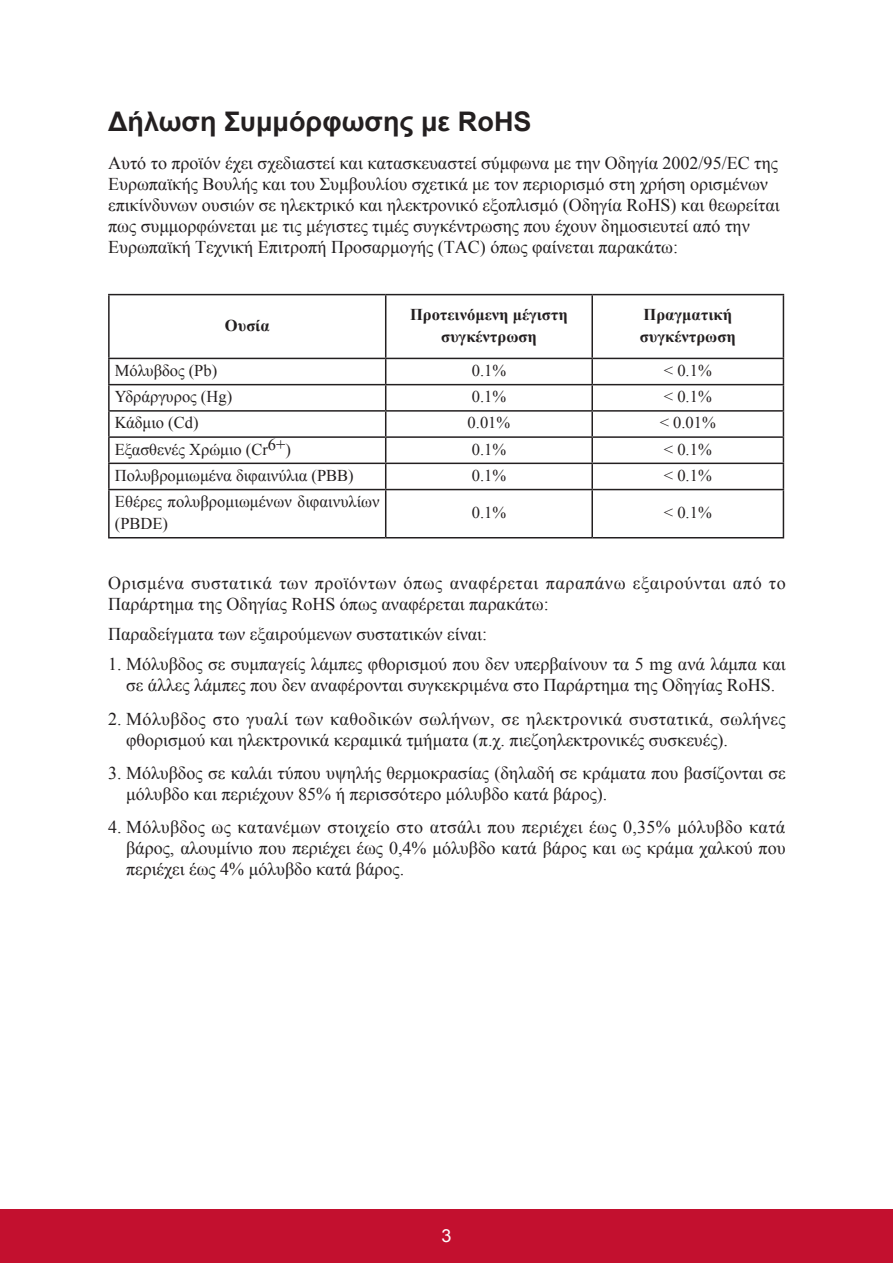
<style>
.page{position:relative;width:893px;height:1263px;background:#fff}
.page>*{position:absolute;margin:0;border:0;box-sizing:border-box;transform-origin:0 0}
.t1{font:700 27px "Arial";color:#231f20}
.t2{font:18px/21px "Times New Roman";color:#231f20}
.t3{font:18px/21px "Times New Roman";letter-spacing:.035em;color:#231f20}
.t4{font:18px "Arial";color:#fff}
.t5{font:16.5px/21.9px "Times New Roman";color:#231f20}
.t6{font:700 16.5px/21.9px "Times New Roman";color:#231f20;text-align:center}
</style>
<div class="page">
<div style="left:0;top:1210px;width:892px;height:53px;background:#c3102f"></div>
<hr style="left:108px;top:294px;width:277px;height:1px;background:#231f20">
<hr style="left:108px;top:295px;width:2px;height:63px;background:#231f20">
<hr style="left:385px;top:294px;width:207px;height:1px;background:#231f20">
<hr style="left:385px;top:295px;width:1px;height:63px;background:#231f20">
<hr style="left:592px;top:294px;width:191px;height:1px;background:#231f20">
<hr style="left:591px;top:295px;width:1px;height:63px;background:#231f20">
<hr style="left:782px;top:295px;width:1px;height:63px;background:#231f20">
<hr style="left:108px;top:358px;width:277px;height:1px;background:#231f20">
<hr style="left:108px;top:359px;width:2px;height:25px;background:#231f20">
<hr style="left:385px;top:358px;width:207px;height:1px;background:#231f20">
<hr style="left:592px;top:358px;width:191px;height:1px;background:#231f20">
<hr style="left:108px;top:384px;width:277px;height:1px;background:#231f20">
<hr style="left:108px;top:385px;width:2px;height:25px;background:#231f20">
<hr style="left:385px;top:384px;width:207px;height:1px;background:#231f20">
<hr style="left:592px;top:384px;width:191px;height:1px;background:#231f20">
<hr style="left:108px;top:410px;width:277px;height:1px;background:#231f20">
<hr style="left:108px;top:411px;width:2px;height:25px;background:#231f20">
<hr style="left:385px;top:410px;width:207px;height:1px;background:#231f20">
<hr style="left:592px;top:410px;width:191px;height:1px;background:#231f20">
<hr style="left:108px;top:436px;width:277px;height:2px;background:#231f20">
<hr style="left:108px;top:438px;width:2px;height:24px;background:#231f20">
<hr style="left:385px;top:436px;width:207px;height:2px;background:#231f20">
<hr style="left:592px;top:436px;width:191px;height:2px;background:#231f20">
<hr style="left:108px;top:462px;width:277px;height:2px;background:#231f20">
<hr style="left:108px;top:464px;width:2px;height:25px;background:#231f20">
<hr style="left:385px;top:462px;width:207px;height:2px;background:#231f20">
<svg style="left:385px;top:359px;width:1px;height:130px"></svg>
<hr style="left:592px;top:462px;width:191px;height:2px;background:#231f20">
<svg style="left:591px;top:359px;width:1px;height:130px"></svg>
<svg style="left:782px;top:359px;width:1px;height:130px"></svg>
<hr style="left:108px;top:489px;width:277px;height:1px;background:#231f20">
<hr style="left:108px;top:490px;width:2px;height:47px;background:#231f20">
<hr style="left:385px;top:489px;width:207px;height:1px;background:#231f20">
<hr style="left:385px;top:490px;width:1px;height:47px;background:#231f20">
<hr style="left:592px;top:489px;width:191px;height:1px;background:#231f20">
<hr style="left:591px;top:490px;width:1px;height:47px;background:#231f20">
<hr style="left:782px;top:490px;width:1px;height:47px;background:#231f20">
<hr style="left:108px;top:537px;width:277px;height:1px;background:#231f20">
<hr style="left:385px;top:537px;width:207px;height:1px;background:#231f20">
<hr style="left:592px;top:537px;width:191px;height:1px;background:#231f20">
<h1 class="t1" style="left:108px;top:104px;width:425px">Δήλωση Συμμόρφωσης με RoHS</h1>
<p class="t2" style="left:108px;top:152px;width:673px">Αυτό το προϊόν έχει σχεδιαστεί και κατασκευαστεί σύμφωνα με την Οδηγία 2002/95/EC της Ευρωπαϊκής Βουλής και του Συμβουλίου σχετικά με τον περιορισμό στη χρήση ορισμένων επικίνδυνων ουσιών σε ηλεκτρικό και ηλεκτρονικό εξοπλισμό (Οδηγία RoHS) και θεωρείται πως συμμορφώνεται με τις μέγιστες τιμές συγκέντρωσης που έχουν δημοσιευτεί από την Ευρωπαϊκή Τεχνική Επιτροπή Προσαρμογής (TAC) όπως φαίνεται παρακάτω:</p>
<p class="t6" style="left:225px;top:314px;width:46px">Ουσία</p>
<p class="t6" style="left:410px;top:303px;width:159px">Προτεινόμενη μέγιστη συγκέντρωση</p>
<p class="t6" style="left:639px;top:303px;width:97px;text-align:left">Πραγματική συγκέντρωση</p>
<p class="t5" style="left:115px;top:359px;width:104px">Μόλυβδος (Pb)</p>
<p class="t5" style="left:471px;top:359px;width:36px">0.1%</p>
<p class="t5" style="left:663px;top:359px;width:49px">&lt; 0.1%</p>
<p class="t5" style="left:115px;top:385px;width:119px">Υδράργυρος (Hg)</p>
<p class="t5" style="left:471px;top:385px;width:36px">0.1%</p>
<p class="t5" style="left:663px;top:385px;width:49px">&lt; 0.1%</p>
<p class="t5" style="left:115px;top:411px;width:85px">Κάδμιο (Cd)</p>
<p class="t5" style="left:467px;top:411px;width:44px">0.01%</p>
<p class="t5" style="left:659px;top:411px;width:58px">&lt; 0.01%</p>
<p class="t5" style="left:115px;top:438px;width:177px">Εξασθενές Χρώμιο (Cr6+)</p>
<p class="t5" style="left:471px;top:438px;width:36px">0.1%</p>
<p class="t5" style="left:663px;top:438px;width:49px">&lt; 0.1%</p>
<p class="t5" style="left:115px;top:464px;width:240px">Πολυβρομιωμένα διφαινύλια (PBB)</p>
<p class="t5" style="left:471px;top:464px;width:36px">0.1%</p>
<p class="t5" style="left:663px;top:464px;width:49px">&lt; 0.1%</p>
<p class="t5" style="left:115px;top:490px;width:266px">Εθέρες πολυβρομιωμένων διφαινυλίων (PBDE)</p>
<p class="t5" style="left:471px;top:501px;width:36px">0.1%</p>
<p class="t5" style="left:663px;top:501px;width:49px">&lt; 0.1%</p>
<p class="t3" style="left:108px;top:572px;width:679px">Ορισμένα συστατικά των προϊόντων όπως αναφέρεται παραπάνω εξαιρούνται από το<br>Παράρτημα της Οδηγίας RoHS όπως αναφέρεται παρακάτω:</p>
<p class="t2" style="left:108px;top:623px;width:380px">Παραδείγματα των εξαιρούμενων συστατικών είναι:</p>
<p class="t2" style="left:108px;top:653px;width:678px;text-align:center">1. Μόλυβδος σε συμπαγείς λάμπες φθορισμού που δεν υπερβαίνουν τα 5 mg ανά λάμπα και σε άλλες λάμπες που δεν αναφέρονται συγκεκριμένα στο Παράρτημα της Οδηγίας RoHS.</p>
<p class="t2" style="left:126px;top:707px;width:660px;text-indent:-18px">2. Μόλυβδος στο γυαλί των καθοδικών σωλήνων, σε ηλεκτρονικά συστατικά, σωλήνες φθορισμού και ηλεκτρονικά κεραμικά τμήματα (π.χ. πιεζοηλεκτρονικές συσκευές).</p>
<p class="t2" style="left:126px;top:761px;width:660px;text-indent:-18px">3. Μόλυβδος σε καλάι τύπου υψηλής θερμοκρασίας (δηλαδή σε κράματα που βασίζονται σε μόλυβδο και περιέχουν 85% ή περισσότερο μόλυβδο κατά βάρος).</p>
<p class="t2" style="left:126px;top:815px;width:660px;text-align:justify;text-indent:-18px">4. Μόλυβδος ως κατανέμων στοιχείο στο ατσάλι που περιέχει έως 0,35% μόλυβδο κατά βάρος, αλουμίνιο που περιέχει έως 0,4% μόλυβδο κατά βάρος και ως κράμα χαλκού που περιέχει έως 4% μόλυβδο κατά βάρος.</p>
<p class="t4" style="left:441px;top:1223px;width:12px">3</p>
</div>
